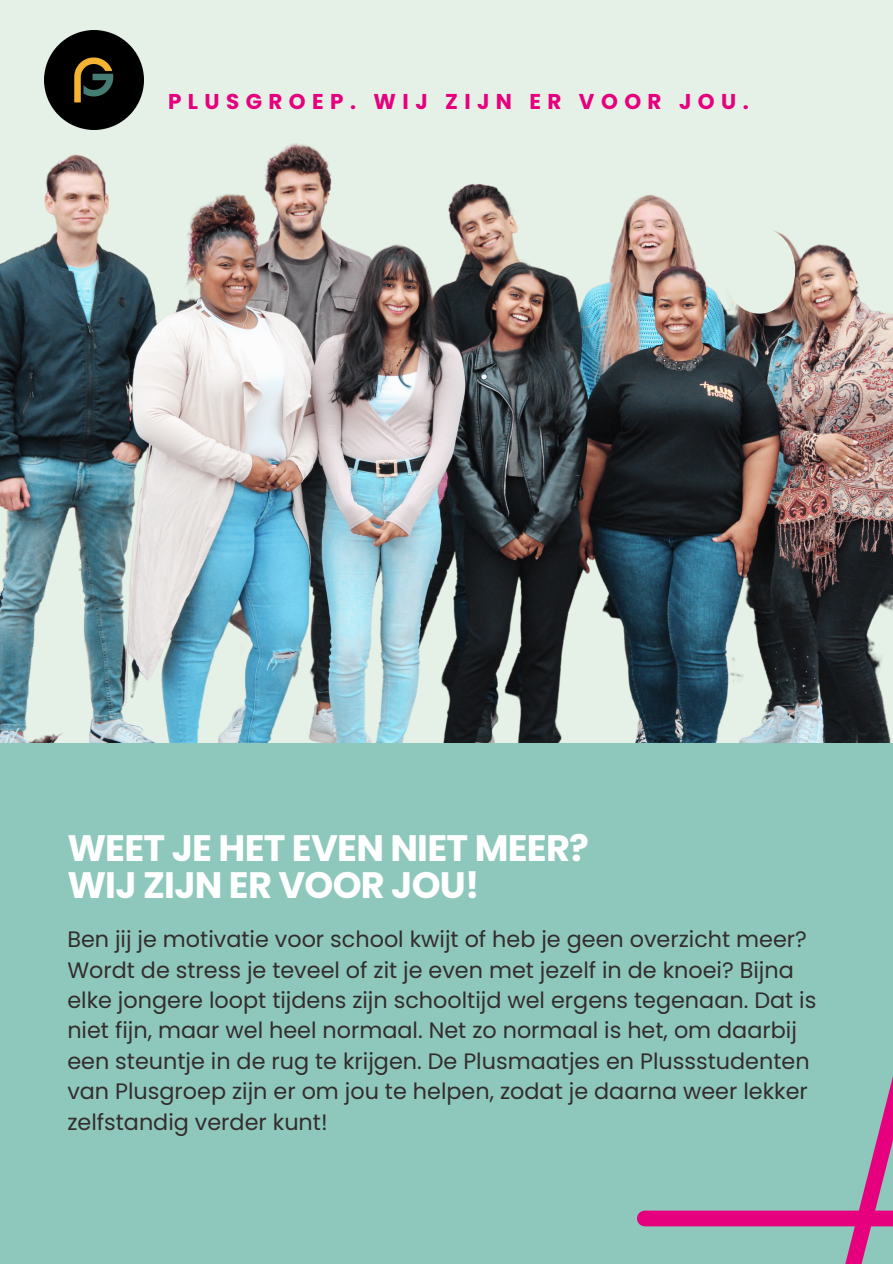
<style>
.page{position:relative;width:893px;height:1264px;background:#fff}
.page>*{position:absolute;margin:0;border:0;box-sizing:border-box;transform-origin:0 0}
.t1{font:700 36.75px/37.2px "Poppins";letter-spacing:-.02em;color:#fff}
.t2{font:22.35px/30.3px "Poppins";color:#332d2d}
.t3{font:700 21.45px "Poppins";letter-spacing:.3em;color:#e6007e}
</style>
<div class="page">
<div style="left:0;top:0;width:892px;height:1263px;background:#e5f1e6"></div>
<div style="left:0;top:743px;width:892px;height:520px;background:#8ec8bc"></div>
<img style="left:0;top:72px;width:892px;height:671px">
<img style="left:44px;top:31px;width:99px;height:99px">
<div style="left:644px;top:1210px;width:248px;height:16px;background:#e6007e"></div>
<svg style="left:831px;top:1080px;width:61px;height:183px"></svg>
<div style="left:723px;top:227px;width:72px;height:87px;background:#e5f1e6;border-radius:50%"></div>
<p class="t3" style="left:168px;top:86px;width:582px">PLUSGROEP. WIJ ZIJN ER VOOR JOU.</p>
<h2 class="t1" style="left:67px;top:829px;width:523px">WEET JE HET EVEN NIET MEER?<br>WIJ ZIJN ER VOOR JOU!</h2>
<h1 class="t2" style="left:67px;top:924px;width:750px">Ben jij je motivatie voor school kwijt of heb je geen overzicht meer?<br>Wordt de stress je teveel of zit je even met jezelf in de knoei? Bijna elke jongere loopt tijdens zijn schooltijd wel ergens tegenaan. Dat is niet fijn, maar wel heel normaal. Net zo normaal is het, om daarbij een steuntje in de rug te krijgen. De Plusmaatjes en Plussstudenten van Plusgroep zijn er om jou te helpen, zodat je daarna weer lekker zelfstandig verder kunt!</h1>
</div>
